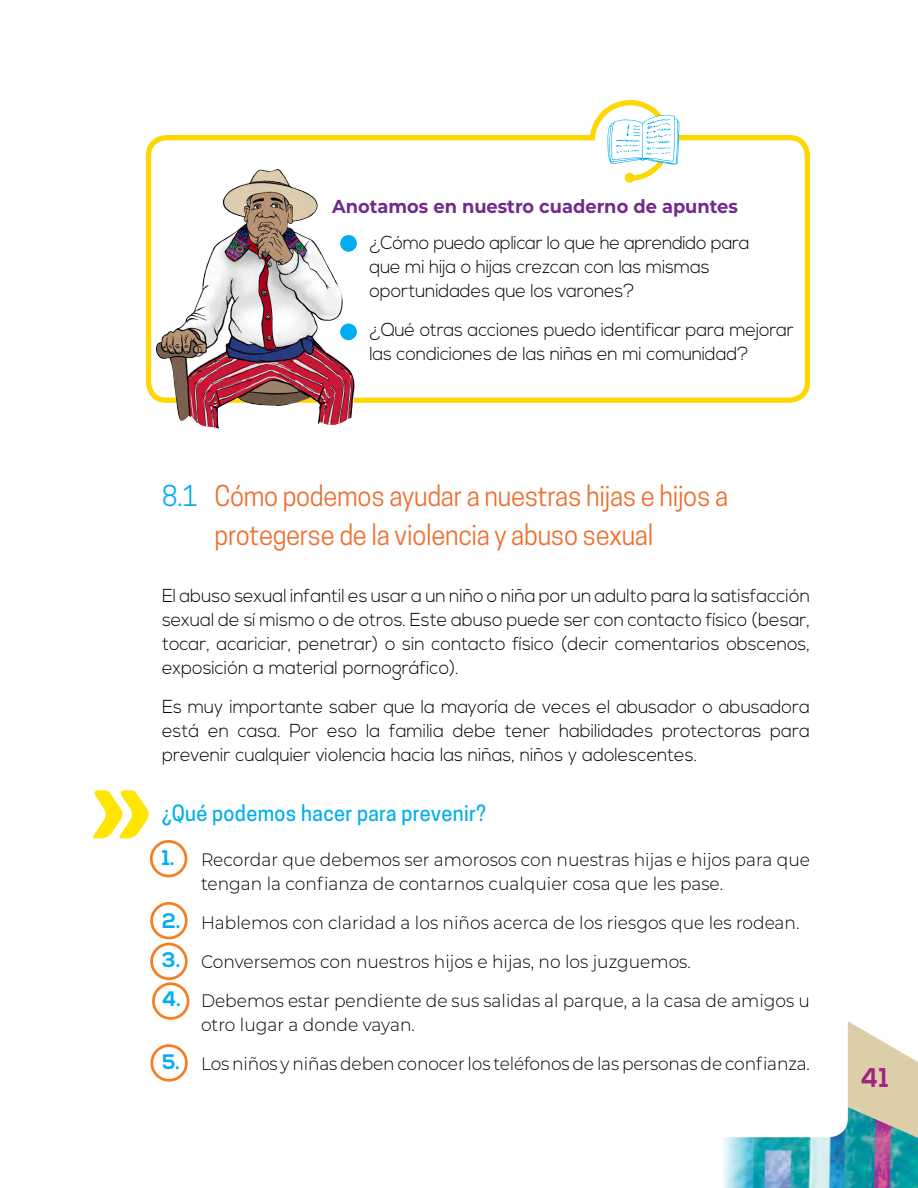
<style>
.page{position:relative;width:918px;height:1188px;background:#fff}
.page>*{position:absolute;margin:0;border:0;box-sizing:border-box;transform-origin:0 0}
.t1{font:27px/39px "Cooper Hewitt";letter-spacing:-.01em;color:#ee6f2e;scale:.95 1}
.t2{font:700 27px "Nexa";color:#9e2680;scale:.95 1}
.t3{font:500 21px "Cooper Hewitt";letter-spacing:.02em;color:#00aeef;scale:.95 1}
.t4{font:300 18.75px/24px "Nexa";letter-spacing:-.01em;color:#000;text-align:justify;scale:.95 1}
.t5{font:700 18.75px "Montserrat";color:#732a8d;scale:.95 1}
.t6{font:300 18px/24px "Montserrat";color:#000;scale:.95 1}
.s1{color:#00aeef}
.s2{font-family:"Nexa";font-weight:700;font-size:21px;color:#00aeef}
</style>
<div class="page">
<img style="left:723px;top:1021px;width:195px;height:167px">
<svg style="left:93px;top:838px;width:755px;height:299px"></svg>
<svg style="left:93px;top:790px;width:56px;height:48px"></svg>
<div style="left:150px;top:840px;width:37px;height:37px;border:3px solid #f57e23;border-radius:50%"></div>
<div style="left:150px;top:902px;width:38px;height:37px;border:3px solid #f57e23;border-radius:50%"></div>
<div style="left:150px;top:943px;width:38px;height:37px;border:3px solid #f57e23;border-radius:50%"></div>
<div style="left:152px;top:982px;width:37px;height:38px;border:3px solid #f57e23;border-radius:50%"></div>
<div style="left:150px;top:1044px;width:38px;height:38px;border:3px solid #f57e23;border-radius:50%"></div>
<div style="left:146px;top:135px;width:664px;height:268px;border:5px solid #fed600;border-radius:18px"></div>
<img style="left:151px;top:169px;width:207px;height:259px">
<svg style="left:587px;top:100px;width:92px;height:83px"></svg>
<div style="left:340px;top:324px;width:17px;height:16px;background:#00aeef;border-radius:50%"></div>
<p class="t5" style="left:332px;top:192px;width:429px">Anotamos en nuestro cuaderno de apuntes</p>
<p class="t4" style="left:369px;top:231px;width:402px;text-align:left">¿Cómo puedo aplicar lo que he aprendido para que mi hija o hijas crezcan con las mismas oportunidades que los varones?</p>
<p class="t4" style="left:369px;top:318px;width:448px">¿Qué otras acciones puedo identificar para mejorar las condiciones de las niñas en mi comunidad?</p>
<h1 class="t1" style="left:215px;top:477px;width:542px;text-indent:-53px"><span class="s1">8.1</span> Cómo podemos ayudar a nuestras hijas e hijos a protegerse de la violencia y abuso sexual</h1>
<p class="t4" style="left:162px;top:585px;width:684px">El abuso sexual infantil es usar a un niño o niña por un adulto para la satisfacción sexual de sí mismo o de otros. Este abuso puede ser con contacto físico (besar, tocar, acariciar, penetrar) o sin contacto físico (decir comentarios obscenos, exposición a material pornográfico).</p>
<p class="t4" style="left:162px;top:696px;width:684px">Es muy importante saber que la mayoría de veces el abusador o abusadora está en casa. Por eso la familia debe tener habilidades protectoras para prevenir cualquier violencia hacia las niñas, niños y adolescentes.</p>
<p class="t3" style="left:162px;top:801px;width:342px">¿Qué podemos hacer para prevenir?</p>
<p class="t6" style="left:201px;top:847px;width:643px;text-indent:-39px"><span class="s2">1.</span> Recordar que debemos ser amorosos con nuestras hijas e hijos para que tengan la confianza de contarnos cualquier cosa que les pase.</p>
<p class="t6" style="left:162px;top:910px;width:673px"><span class="s2">2.</span> Hablemos con claridad a los niños acerca de los riesgos que les rodean.</p>
<p class="t6" style="left:162px;top:949px;width:558px"><span class="s2">3.</span> Conversemos con nuestros hijos e hijas, no los juzguemos.</p>
<p class="t6" style="left:201px;top:988px;width:642px;text-indent:-39px"><span class="s2">4.</span> Debemos estar pendiente de sus salidas al parque, a la casa de amigos u otro lugar a donde vayan.</p>
<p class="t6" style="left:162px;top:1051px;width:684px"><span class="s2">5.</span> Los niños y niñas deben conocer los teléfonos de las personas de confianza.</p>
<h1 class="t2" style="left:861px;top:1062px;width:31px">41</h1>
</div>
